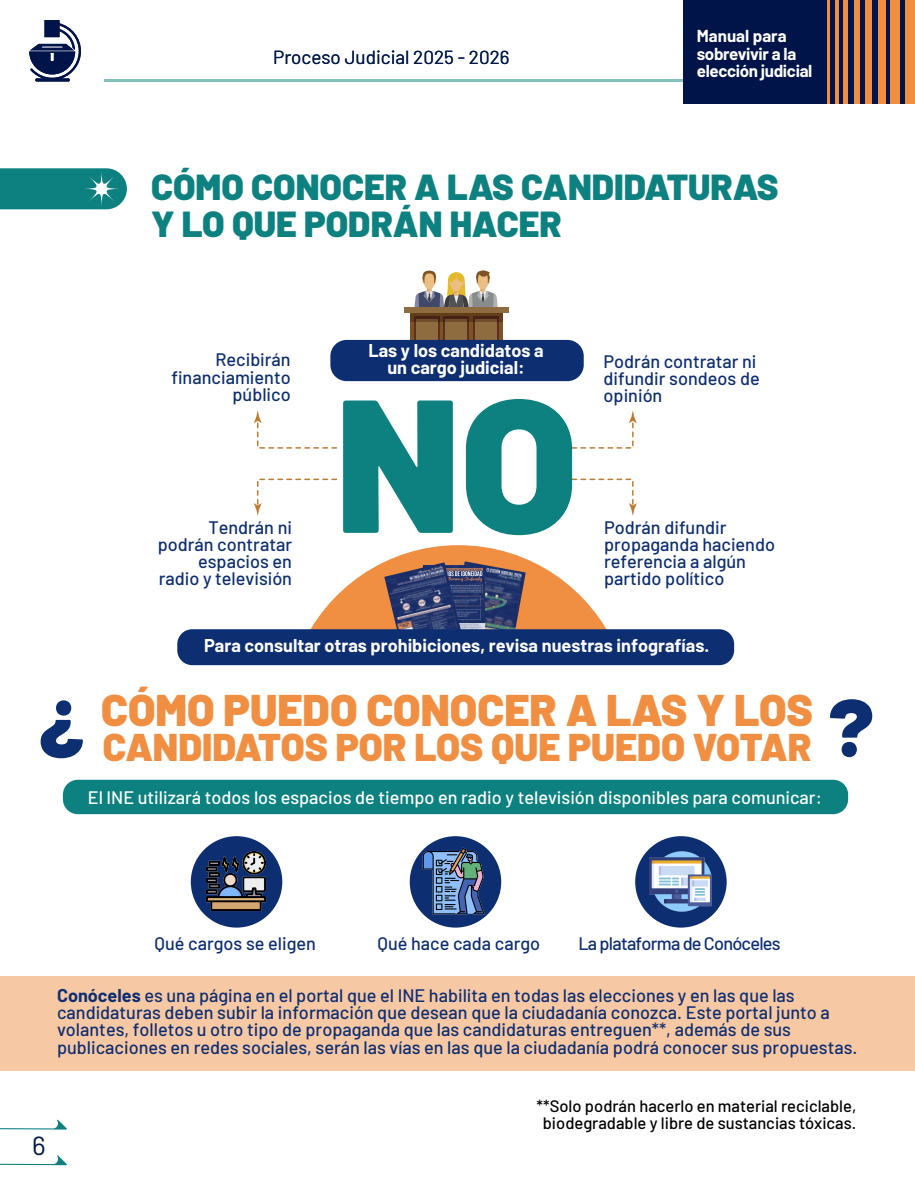
<style>
.page{position:relative;width:915px;height:1191px;background:#fff}
.page>*{position:absolute;margin:0;border:0;box-sizing:border-box;transform-origin:0 0}
.t1{font:900 189px "Barlow";color:#0d8180}
.t2{font:900 44.25px "Barlow";color:#f08e42}
.t3{font:900 38.55px "Barlow";color:#f08e42}
.t4{font:900 36.15px/36.6px "Barlow";color:#0d8180}
.t5{font:26.4px "Barlow";color:#001948}
.t6{font:18.9px "Barlow";color:#001948}
.t7{font:500 18px/17.2px "Barlow";color:#0d2e71}
.t8{font:700 18px/17.2px "Barlow";color:#fff;text-align:center}
.t9{font:500 18px "Barlow";color:#fff}
.t10{font:500 18px "Barlow";letter-spacing:-.04em;color:#0d2e71}
.t11{font:700 16.95px/17.1px "Barlow";letter-spacing:-.02em;color:#fff}
.t12{font:500 16.5px/16.5px "Barlow";color:#000;text-align:center}
.s1{font-size:81px;color:#0d2e71}
.s2{font-weight:700}
</style>
<div class="page">
<div style="left:63px;top:779px;width:784px;height:35px;background:#0d8180;border-radius:15px"></div>
<svg style="left:311px;top:545px;width:295px;height:84px"></svg>
<svg style="left:553px;top:410px;width:83px;height:39px"></svg>
<svg style="left:553px;top:478px;width:83px;height:38px"></svg>
<svg style="left:254px;top:410px;width:84px;height:39px"></svg>
<svg style="left:254px;top:478px;width:84px;height:38px"></svg>
<svg style="left:414px;top:270px;width:84px;height:37px"></svg>
<svg style="left:409px;top:321px;width:93px;height:19px"></svg>
<svg style="left:414px;top:316px;width:25px;height:36px"></svg>
<div style="left:443px;top:316px;width:25px;height:36px;background:#593122"></div>
<div style="left:445px;top:319px;width:22px;height:31px;background:#8f6b40"></div>
<svg style="left:473px;top:321px;width:25px;height:19px"></svg>
<div style="left:475px;top:319px;width:21px;height:31px;background:#8f6b40"></div>
<svg style="left:409px;top:312px;width:93px;height:9px"></svg>
<div style="left:403px;top:307px;width:105px;height:5px;background:#8f6b40"></div>
<svg style="left:0;top:168px;width:127px;height:41px;background:#1f8a89"></svg>
<div style="left:330px;top:340px;width:253px;height:41px;background:#0d2e71;border-radius:16px"></div>
<img style="left:451px;top:561px;width:74px;height:68px">
<img style="left:462px;top:565px;width:23px;height:64px">
<img style="left:384px;top:562px;width:78px;height:67px">
<div style="left:177px;top:629px;width:556px;height:36px;background:#0d2e71;border-radius:15px"></div>
<div style="left:0;top:976px;width:914px;height:94px;background:#f7c8a4"></div>
<div style="left:191px;top:836px;width:91px;height:91px;background:#0d2e71;border-radius:50%"></div>
<div style="left:635px;top:836px;width:91px;height:91px;background:#0d2e71;border-radius:50%"></div>
<div style="left:409px;top:836px;width:92px;height:91px;background:#0d2e71;border-radius:50%"></div>
<svg style="left:0;top:1155px;width:67px;height:11px"></svg>
<svg style="left:0;top:1119px;width:67px;height:11px"></svg>
<img style="left:206px;top:851px;width:60px;height:60px">
<img style="left:419px;top:847px;width:69px;height:69px">
<img style="left:649px;top:851px;width:62px;height:61px">
<hr style="left:105px;top:79px;width:606px;height:3px;background:#83c1bb">
<svg style="left:29px;top:20px;width:52px;height:62px"></svg>
<div style="left:683px;top:0;width:231px;height:104px;background:#001449"></div>
<div style="left:904px;top:0;width:10px;height:104px;background:#f08e42"></div>
<div style="left:890px;top:0;width:9px;height:104px;background:#f08e42"></div>
<div style="left:877px;top:0;width:8px;height:104px;background:#f08e42"></div>
<div style="left:865px;top:0;width:6px;height:104px;background:#f08e42"></div>
<div style="left:853px;top:0;width:6px;height:104px;background:#f08e42"></div>
<hr style="left:843px;top:0;width:4px;height:104px;background:#f08e42">
<svg style="left:835px;top:0;width:3px;height:104px"></svg>
<hr style="left:826px;top:0;width:2px;height:104px;background:#f08e42">
<p class="t6" style="left:273px;top:44px;width:238px">Proceso Judicial 2025 - 2026</p>
<p class="t11" style="left:696px;top:26px;width:117px">Manual para sobrevivir a la elección judicial</p>
<h3 class="t4" style="left:151px;top:166px;width:628px">CÓMO CONOCER A LAS CANDIDATURAS<br>Y LO QUE PODRÁN HACER</h3>
<p class="t8" style="left:368px;top:341px;width:177px">Las y los candidatos a un cargo judicial:</p>
<p class="t7" style="left:171px;top:350px;width:121px;text-align:right">Recibirán financiamiento público</p>
<p class="t7" style="left:603px;top:351px;width:157px">Podrán contratar ni difundir sondeos de opinión</p>
<h1 class="t1" style="left:335px;top:323px;width:243px">NO</h1>
<p class="t7" style="left:604px;top:517px;width:172px">Podrán difundir propaganda haciendo referencia a algún partido político</p>
<p class="t7" style="left:158px;top:517px;width:136px;text-align:right">Tendrán ni podrán contratar espacios en radio y televisión</p>
<p class="t8" style="left:204px;top:636px;width:506px">Para consultar otras prohibiciones, revisa nuestras infografías.</p>
<h2 class="t2" style="left:101px;top:677px;width:713px">CÓMO PUEDO CONOCER A LAS Y LOS</h2>
<h3 class="t3" style="left:39px;top:718px;width:836px"><sup>¿</sup> CANDIDATOS POR LOS QUE PUEDO VOTAR <span class="s1">?</span></h3>
<p class="t9" style="left:88px;top:784px;width:735px">El INE utilizará todos los espacios de tiempo en radio y televisión disponibles para comunicar:</p>
<p class="t7" style="left:155px;top:933px;width:163px">Qué cargos se eligen</p>
<p class="t7" style="left:377px;top:933px;width:164px">Qué hace cada cargo</p>
<p class="t10" style="left:578px;top:930px;width:204px">La plataforma de Conóceles</p>
<p class="t7" style="left:57px;top:985px;width:801px"><span class="s2">Conóceles</span> es una página en el portal que el INE habilita en todas las elecciones y en las que las candidaturas deben subir la información que desean que la ciudadanía conozca. Este portal junto a volantes, folletos u otro tipo de propaganda que las candidaturas entreguen**, además de sus publicaciones en redes sociales, serán las vías en las que la ciudadanía podrá conocer sus propuestas.</p>
<h3 class="t5" style="left:32px;top:1126px;width:15px">6</h3>
<p class="t12" style="left:536px;top:1096px;width:321px">**Solo podrán hacerlo en material reciclable, biodegradable y libre de sustancias tóxicas.</p>
</div>
